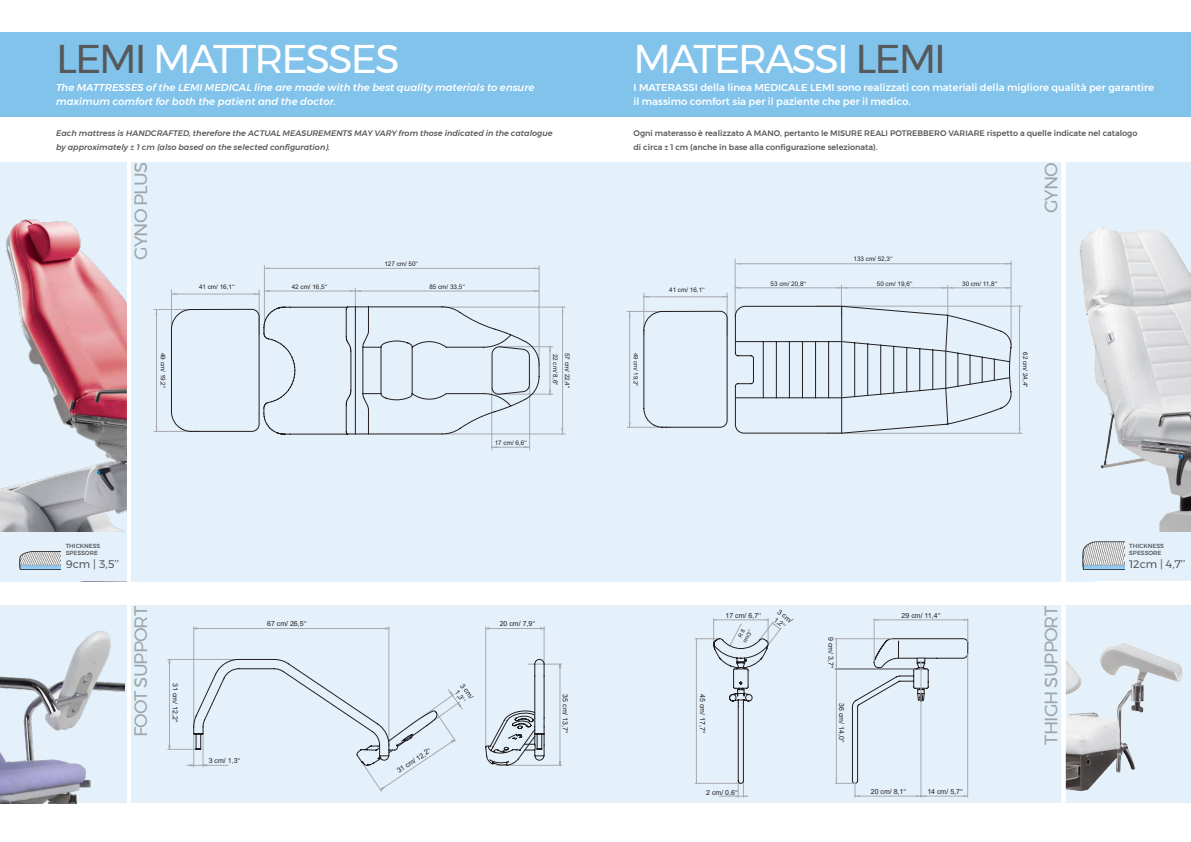
<style>
.page{position:relative;width:1191px;height:842px;background:#fff}
.page>*{position:absolute;margin:0;border:0;box-sizing:border-box;transform-origin:0 0}
.t1{font:40px "Montserrat";letter-spacing:-.05em;color:#fff}
.t2{font:18px "Montserrat";letter-spacing:-.05em;color:#57585a}
.t3{font:11px "Montserrat";color:#57585a}
.t4{font:500 10px/14px "Montserrat";color:#fff}
.t5{font:italic 500 10px/14px "Montserrat";color:#fff}
.t6{font:500 8px/14px "Montserrat";color:#57585a}
.t7{font:italic 500 8px "Montserrat";color:#57585a}
.t8{font:7px "Arial";color:#231f20}
.t9{font:6.3px "Arial";color:#231f20}
.t10{font:6px "Arial";color:#231f20}
.t11{font:500 5.9px "Montserrat";color:#57585a}
.t12{font:5.5px/6.6px "Arial";color:#231f20;text-align:center}
.s1{color:#57585a}
</style>
<div class="page">
<div style="left:74px;top:606px;width:1046px;height:197px;background:#e4f1fa"></div>
<div style="left:106px;top:162px;width:490px;height:419px;background:#e4f1fa"></div>
<img style="left:0;top:162px;width:127px;height:371px">
<img style="left:0;top:606px;width:125px;height:197px">
<hr style="left:539px;top:266px;width:1px;height:100px;background:#a8a9ad">
<hr style="left:265px;top:268px;width:274px;height:1px;background:#a8a9ad">
<hr style="left:264px;top:266px;width:1px;height:67px;background:#a8a9ad">
<hr style="left:445px;top:434px;width:120px;height:1px;background:#a8a9ad">
<hr style="left:441px;top:307px;width:124px;height:1px;background:#a8a9ad">
<hr style="left:562px;top:307px;width:1px;height:127px;background:#a8a9ad">
<hr style="left:499px;top:346px;width:54px;height:1px;background:#a8a9ad">
<hr style="left:497px;top:394px;width:56px;height:1px;background:#a8a9ad">
<hr style="left:550px;top:346px;width:1px;height:49px;background:#a8a9ad">
<hr style="left:529px;top:380px;width:1px;height:70px;background:#a8a9ad">
<hr style="left:491px;top:388px;width:1px;height:62px;background:#a8a9ad">
<hr style="left:492px;top:447px;width:37px;height:1px;background:#a8a9ad">
<div style="left:0;top:533px;width:128px;height:48px;background:#e4f1fa"></div>
<div style="left:0;top:33px;width:1191px;height:84px;background:#81c3eb"></div>
<svg style="left:167px;top:626px;width:395px;height:166px"></svg>
<svg style="left:193px;top:659px;width:352px;height:107px"></svg>
<hr style="left:127px;top:156px;width:4px;height:653px;background:#fff">
<img style="left:19px;top:551px;width:42px;height:19px">
<hr style="left:154px;top:309px;width:46px;height:1px;background:#a8a9ad">
<hr style="left:154px;top:431px;width:46px;height:1px;background:#a8a9ad">
<hr style="left:156px;top:309px;width:1px;height:122px;background:#a8a9ad">
<div style="left:595px;top:162px;width:499px;height:419px;background:#e4f1fa"></div>
<img style="left:1079px;top:162px;width:112px;height:371px">
<img style="left:1065px;top:606px;width:126px;height:197px">
<div style="left:1039px;top:533px;width:152px;height:48px;background:#e4f1fa"></div>
<svg style="left:835px;top:619px;width:133px;height:178px"></svg>
<svg style="left:694px;top:618px;width:87px;height:180px"></svg>
<hr style="left:1061px;top:162px;width:4px;height:653px;background:#fff">
<img style="left:1082px;top:541px;width:42px;height:29px">
<hr style="left:643px;top:293px;width:1px;height:42px;background:#a8a9ad">
<hr style="left:727px;top:293px;width:1px;height:42px;background:#a8a9ad">
<hr style="left:644px;top:296px;width:83px;height:1px;background:#a8a9ad">
<hr style="left:627px;top:311px;width:44px;height:1px;background:#a8a9ad">
<hr style="left:627px;top:427px;width:44px;height:1px;background:#a8a9ad">
<hr style="left:629px;top:311px;width:1px;height:116px;background:#a8a9ad">
<svg style="left:643px;top:311px;width:85px;height:117px"></svg>
<hr style="left:827px;top:433px;width:195px;height:1px;background:#a8a9ad">
<hr style="left:816px;top:306px;width:206px;height:1px;background:#a8a9ad">
<hr style="left:1019px;top:306px;width:1px;height:127px;background:#a8a9ad">
<hr style="left:949px;top:288px;width:62px;height:1px;background:#a8a9ad">
<svg style="left:942px;top:287px;width:11px;height:2px"></svg>
<hr style="left:947px;top:285px;width:1px;height:30px;background:#a8a9ad">
<hr style="left:842px;top:288px;width:105px;height:1px;background:#a8a9ad">
<hr style="left:1010px;top:261px;width:1px;height:84px;background:#a8a9ad">
<hr style="left:736px;top:263px;width:275px;height:1px;background:#a8a9ad">
<svg style="left:837px;top:287px;width:10px;height:2px"></svg>
<hr style="left:841px;top:285px;width:1px;height:33px;background:#a8a9ad">
<hr style="left:735px;top:259px;width:1px;height:59px;background:#a8a9ad">
<hr style="left:735px;top:288px;width:107px;height:1px;background:#a8a9ad">
<svg style="left:734px;top:305px;width:277px;height:129px"></svg>
<svg style="left:171px;top:288px;width:369px;height:147px"></svg>
<p class="t1" style="left:56px;top:28px;width:345px"><span class="s1">LEMI</span> MATTRESSES</p>
<p class="t1" style="left:633px;top:28px;width:314px">MATERASSI <span class="s1">LEMI</span></p>
<p class="t5" style="left:56px;top:80px;width:480px">The MATTRESSES of the LEMI MEDICAL line are made with the best quality materials to ensure maximum comfort for both the patient and the doctor.</p>
<p class="t4" style="left:633px;top:80px;width:522px">I MATERASSI della linea MEDICALE LEMI sono realizzati con materiali della migliore qualità per garantire il massimo comfort sia per il paziente che per il medico.</p>
<p class="t7" style="left:56px;top:127px;width:498px">Each mattress is HANDCRAFTED, therefore the ACTUAL MEASUREMENTS MAY VARY from those indicated in the catalogue</p>
<p class="t7" style="left:56px;top:141px;width:275px">by approximately ± 1 cm (also based on the selected configuration).</p>
<p class="t6" style="left:633px;top:126px;width:505px">Ogni materasso è realizzato A MANO, pertanto le MISURE REALI POTREBBERO VARIARE rispetto a quelle indicate nel catalogo di circa ± 1 cm (anche in base alla configurazione selezionata).</p>
<h2 class="t2" style="left:127px;top:260px;width:99px;rotate:-90deg">GYNO PLUS</h2>
<p class="t9" style="left:384px;top:259px;width:35px">127 cm/ 50‘‘</p>
<p class="t9" style="left:853px;top:255px;width:41px">133 cm/ 52,3‘‘</p>
<h2 class="t2" style="left:1037px;top:213px;width:53px;rotate:-90deg">GYNO</h2>
<p class="t9" style="left:199px;top:282px;width:37px">41 cm/ 16,1‘‘</p>
<p class="t9" style="left:292px;top:282px;width:37px">42 cm/ 16,5‘‘</p>
<p class="t9" style="left:429px;top:282px;width:37px">85 cm/ 33,5‘‘</p>
<p class="t9" style="left:669px;top:286px;width:37px">41 cm/ 16,1‘‘</p>
<p class="t9" style="left:770px;top:280px;width:37px">53 cm/ 20,8‘‘</p>
<p class="t9" style="left:877px;top:280px;width:37px">50 cm/ 19,6‘‘</p>
<p class="t9" style="left:962px;top:280px;width:37px">30 cm/ 11,8‘‘</p>
<p class="t9" style="left:167px;top:353px;width:37px;rotate:90deg">49 cm/ 19,2‘‘</p>
<p class="t9" style="left:559px;top:354px;width:34px;rotate:90deg">22 cm/ 8,6‘‘</p>
<p class="t9" style="left:572px;top:353px;width:37px;rotate:90deg">57 cm/ 22,4‘‘</p>
<p class="t10" style="left:640px;top:353px;width:35px;rotate:90deg">49 cm/ 19,2‘‘</p>
<p class="t9" style="left:1029px;top:352px;width:37px;rotate:90deg">62 cm/ 24,4‘‘</p>
<p class="t9" style="left:495px;top:438px;width:34px">17 cm/ 6,6‘‘</p>
<p class="t11" style="left:66px;top:541px;width:36px">THICKNESS</p>
<p class="t11" style="left:66px;top:548px;width:34px">SPESSORE</p>
<p class="t11" style="left:1129px;top:541px;width:36px">THICKNESS</p>
<p class="t11" style="left:1129px;top:548px;width:34px">SPESSORE</p>
<p class="t3" style="left:66px;top:556px;width:55px">9cm | 3,5’’</p>
<p class="t3" style="left:1129px;top:556px;width:58px">12cm | 4,7’’</p>
<h2 class="t2" style="left:127px;top:737px;width:132px;rotate:-90deg">FOOT SUPPORT</h2>
<p class="t8" style="left:180px;top:683px;width:41px;rotate:90deg">31 cm/ 12,2‘‘</p>
<p class="t8" style="left:267px;top:618px;width:41px">67 cm/ 26,5‘‘</p>
<p class="t8" style="left:500px;top:618px;width:37px">20 cm/ 7,9‘‘</p>
<p class="t8" style="left:466px;top:681px;width:19px;rotate:54deg">3 cm/</p>
<p class="t8" style="left:460px;top:688px;width:14px;rotate:54deg">1,3‘‘</p>
<p class="t8" style="left:570px;top:694px;width:41px;rotate:90deg">35 cm/ 13,7‘‘</p>
<p class="t8" style="left:707px;top:694px;width:41px;rotate:90deg">45 cm/ 17,7‘‘</p>
<p class="t8" style="left:781px;top:607px;width:19px;rotate:38deg">3 cm/</p>
<p class="t8" style="left:725px;top:611px;width:37px">17 cm/ 6,7‘‘</p>
<p class="t8" style="left:901px;top:611px;width:41px">29 cm/ 11,4‘‘</p>
<p class="t8" style="left:835px;top:637px;width:33px;rotate:90deg">9 cm/ 3,7‘‘</p>
<p class="t8" style="left:846px;top:703px;width:41px;rotate:90deg">36 cm/ 14,0‘‘</p>
<p class="t8" style="left:777px;top:615px;width:14px;rotate:38deg">1,2‘‘</p>
<p class="t12" style="left:735px;top:638px;width:16px;rotate:-62deg">R 8 cm/3‘‘</p>
<h2 class="t2" style="left:1037px;top:745px;width:140px;rotate:-90deg">THIGH SUPPORT</h2>
<p class="t8" style="left:209px;top:756px;width:33px">3 cm/ 1,3‘‘</p>
<p class="t8" style="left:395px;top:768px;width:41px;rotate:-34deg">31 cm/ 12,2‘‘</p>
<p class="t8" style="left:706px;top:787px;width:33px">2 cm/ 0,6‘‘</p>
<p class="t8" style="left:870px;top:787px;width:37px">20 cm/ 8,1‘‘</p>
<p class="t8" style="left:927px;top:787px;width:37px">14 cm/ 5,7‘‘</p>
</div>
